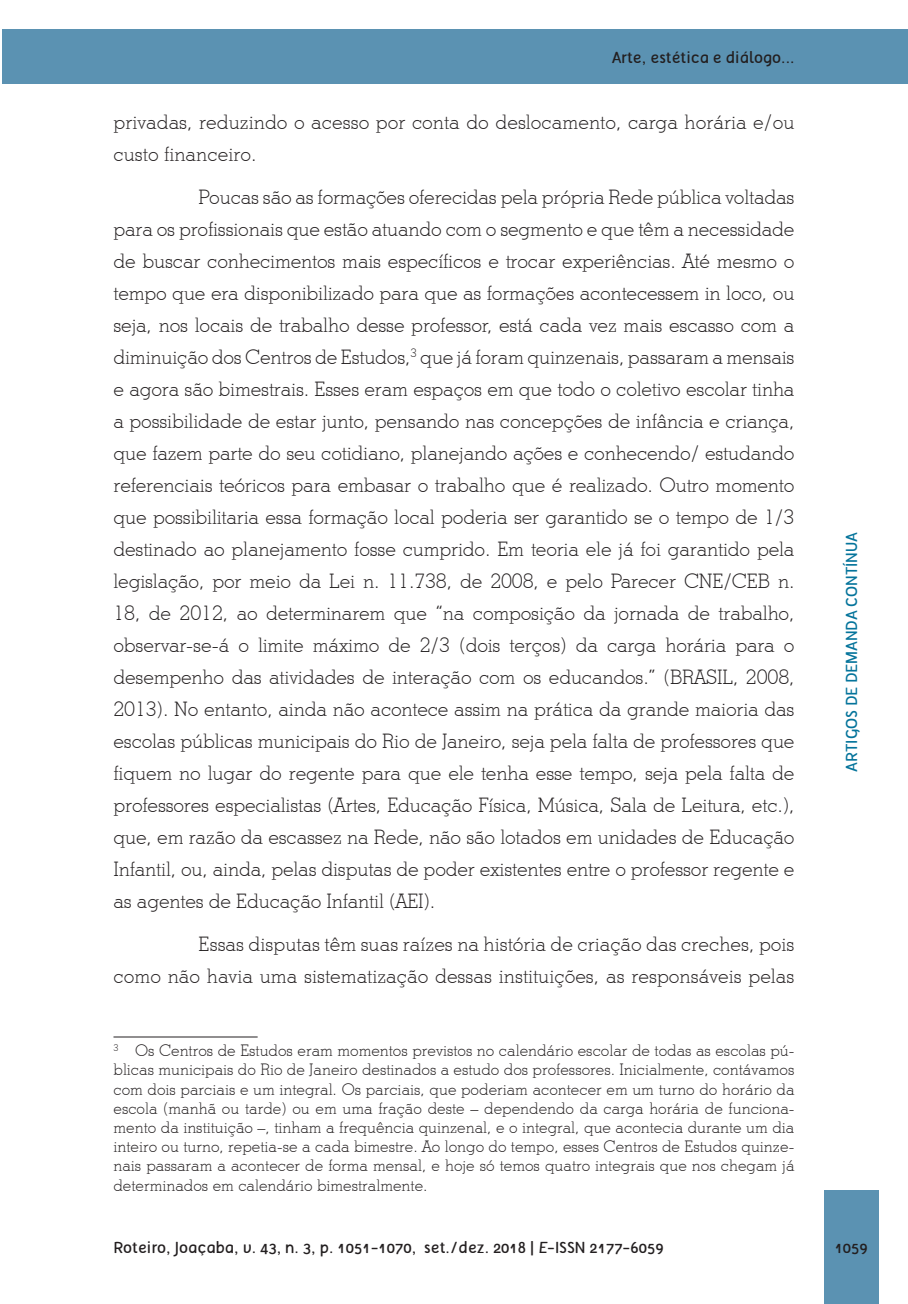
<style>
.page{position:relative;width:908px;height:1304px;background:#fff}
.page>*{position:absolute;margin:0;border:0;box-sizing:border-box;transform-origin:0 0}
.Texto{font:300 20px/32px "Stymie BT";color:#231f20}
.nota_de_rodapé_com_n{font:300 16px/19.2px "Stymie BT";color:#231f20;text-align:justify}
.t1{font:16px "Tellural";color:#231f20}
.t2{font:16px "Tellural";color:#05749b}
.s1{font-style:italic}
</style>
<div class="page">
<div style="left:2px;top:29px;width:905px;height:55px;background:#5b92b2"></div>
<div style="left:823px;top:1191px;width:55px;height:113px;background:#5b92b2"></div>
<hr style="left:113px;top:1036px;width:144px;height:1px;background:#231f20">
<p class="t1" style="left:611px;top:48px;width:184px">Arte, estética e diálogo...</p>
<p class="Texto" style="left:113px;top:105px;width:682px">privadas, reduzindo o acesso por conta do deslocamento, carga horária e/ou custo financeiro.</p>
<p class="Texto" style="left:113px;top:181px;width:682px;text-align:justify;text-indent:85px">Poucas são as formações oferecidas pela própria Rede pública voltadas para os profissionais que estão atuando com o segmento e que têm a necessidade de buscar conhecimentos mais específicos e trocar experiências. Até mesmo o tempo que era disponibilizado para que as formações acontecessem in loco, ou seja, nos locais de trabalho desse professor, está cada vez mais escasso com a diminuição dos Centros de Estudos,<sup>3</sup> que já foram quinzenais, passaram a mensais e agora são bimestrais. Esses eram espaços em que todo o coletivo escolar tinha a possibilidade de estar junto, pensando nas concepções de infância e criança, que fazem parte do seu cotidiano, planejando ações e conhecendo/ estudando referenciais teóricos para embasar o trabalho que é realizado. Outro momento que possibilitaria essa formação local poderia ser garantido se o tempo de 1/3 destinado ao planejamento fosse cumprido. Em teoria ele já foi garantido pela legislação, por meio da Lei n. 11.738, de 2008, e pelo Parecer CNE/CEB n.<br>18, de 2012, ao determinarem que “na composição da jornada de trabalho, observar-se-á o limite máximo de 2/3 (dois terços) da carga horária para o desempenho das atividades de interação com os educandos.” (BRASIL, 2008, 2013). No entanto, ainda não acontece assim na prática da grande maioria das escolas públicas municipais do Rio de Janeiro, seja pela falta de professores que fiquem no lugar do regente para que ele tenha esse tempo, seja pela falta de professores especialistas (Artes, Educação Física, Música, Sala de Leitura, etc.), que, em razão da escassez na Rede, não são lotados em unidades de Educação Infantil, ou, ainda, pelas disputas de poder existentes entre o professor regente e as agentes de Educação Infantil (AEI).</p>
<p class="Texto" style="left:113px;top:928px;width:682px;text-align:right">Essas disputas têm suas raízes na história de criação das creches, pois<br>como não havia uma sistematização dessas instituições, as responsáveis pelas</p>
<p class="nota_de_rodapé_com_n" style="left:113px;top:1041px;width:682px"><sup>3</sup> Os Centros de Estudos eram momentos previstos no calendário escolar de todas as escolas pú&shy;blicas municipais do Rio de Janeiro destinados a estudo dos professores. Inicialmente, contávamos com dois parciais e um integral. Os parciais, que poderiam acontecer em um turno do horário da escola (manhã ou tarde) ou em uma fração deste – dependendo da carga horária de funciona&shy;mento da instituição –, tinham a frequência quinzenal, e o integral, que acontecia durante um dia inteiro ou turno, repetia-se a cada bimestre. Ao longo do tempo, esses Centros de Estudos quinze&shy;nais passaram a acontecer de forma mensal, e hoje só temos quatro integrais que nos chegam já determinados em calendário bimestralmente.</p>
<p class="t1" style="left:113px;top:1239px;width:551px">Roteiro, Joaçaba, v. 43, n. 3, p. 1051-1070, set./dez. 2018 | <span class="s1">E</span>-ISSN 2177-6059</p>
<p class="t2" style="left:842px;top:772px;width:241px;rotate:-90deg">ARTIGOS DE DEMANDA CONTÍNUA</p>
<p class="t1" style="left:834px;top:1239px;width:35px">1059</p>
</div>
